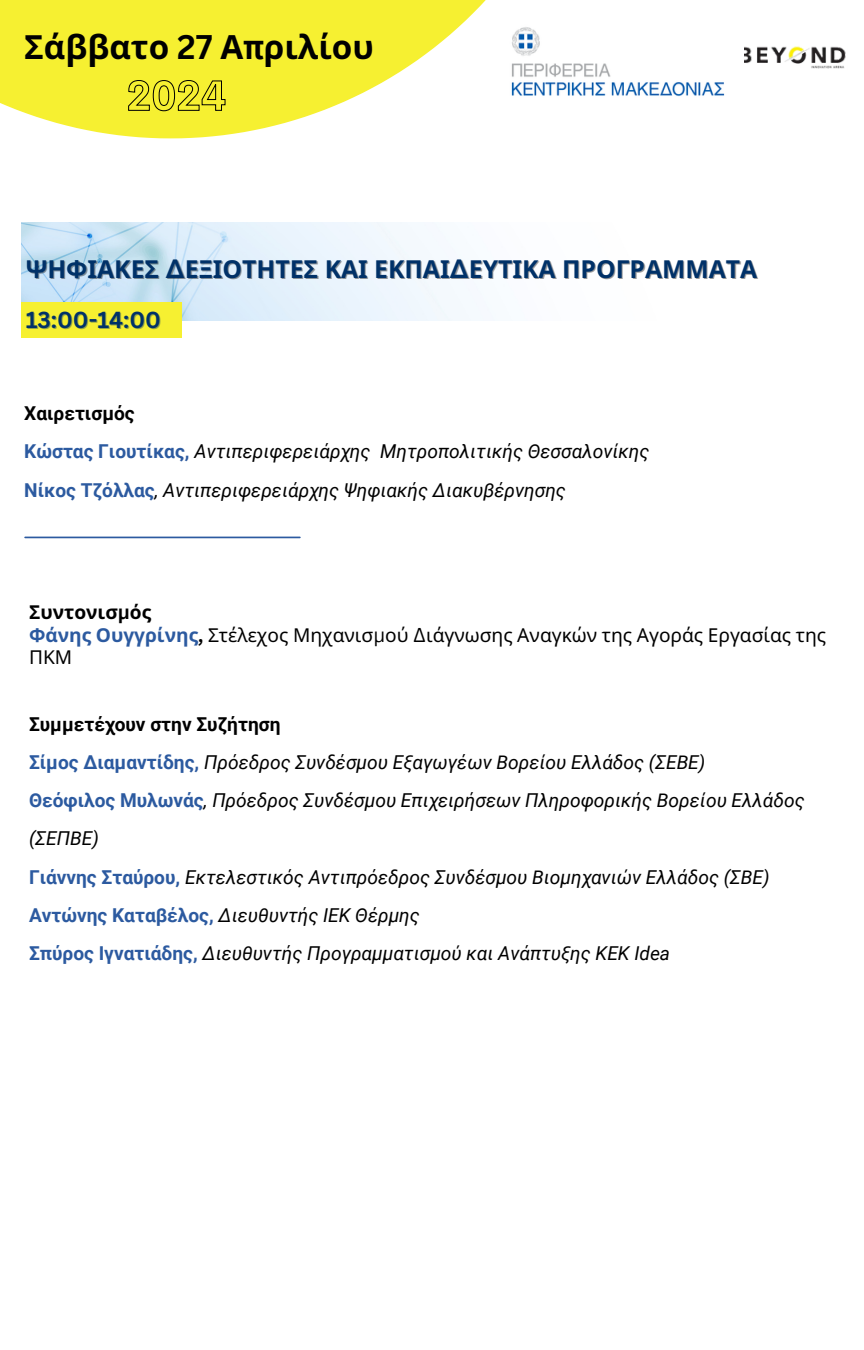
<style>
.page{position:relative;width:864px;height:1350px;background:#fff}
.page>*{position:absolute;margin:0;border:0;box-sizing:border-box;transform-origin:0 0}
.t1{font:700 33.3px "Noto Sans";color:#000}
.t2{font:700 24.75px "Noto Sans";color:#003168}
.t3{font:700 22.5px "Canva Sans";color:#003168}
.t4{font:italic 19.12px/38.2px "Roboto";color:#000}
.t5{font:19.12px/22.3px "Noto Sans";color:#000}
.t6{font:700 19.12px "Roboto";color:#000}
.t7{font:700 19.12px "Noto Sans";color:#000}
.s1{font-family:"Canva Sans"}
.s2{font-family:"Cerebri Sans"}
.s3{font-weight:700;font-style:normal;color:#2c5aa0}
.s4{font-weight:700;color:#2c5aa0}
.s5{font-family:"Canva Sans";font-weight:700}
</style>
<div class="page">
<img style="left:21px;top:222px;width:460px;height:98px">
<div style="left:21px;top:303px;width:161px;height:35px;background:#f6f031"></div>
<hr style="left:25px;top:537px;width:275px;height:1px;background:#2c5aa0">
<svg style="left:0;top:0;width:486px;height:138px;fill:#f6f031"></svg>
<svg style="left:128px;top:80px;width:98px;height:32px;background:#cac528"></svg>
<img style="left:744px;top:46px;width:102px;height:23px">
<img style="left:511px;top:27px;width:214px;height:70px">
<p class="t1" style="left:24px;top:23px;width:351px">Σάββατο <span class="s1">27</span> Α<span class="s1">π</span>ριλίου</p>
<h2 class="t2" style="left:26px;top:252px;width:733px">ΨΗΦΙΑΚΕΣ <span class="s2">Δ</span>ΕΞΙΟΤΗΤΕΣ ΚΑΙ ΕΚΠΑΙ<span class="s2">Δ</span>ΕΥΤΙΚΑ ΠΡΟΓΡΑΜΜΑΤΑ</h2>
<h1 class="t3" style="left:26px;top:304px;width:137px">13:00-14:00</h1>
<p class="t6" style="left:24px;top:402px;width:112px">Χαιρετισμός</p>
<p class="t4" style="left:24px;top:433px;width:627px"><span class="s3">Κώστας Γιουτίκας,</span> Αντιπεριφερειάρχης Μητροπολιτικής Θεσσαλονίκης</p>
<p class="t4" style="left:24px;top:471px;width:543px"><span class="s3">Νίκος Τζόλλας</span>, Αντιπεριφερειάρχης Ψηφιακής Διακυβέρνησης</p>
<p class="t7" style="left:29px;top:599px;width:124px">Συντονισ<span class="s1">μ</span>ός</p>
<p class="t5" style="left:29px;top:623px;width:799px"><span class="s4">Φάνης Ουγγρίνης</span><span class="s5">,</span> Στέλεχος Μηχανισ<span class="s1">μ</span>ού <span class="s1">Δ</span>ιάγνωσης Αναγκών της Αγοράς Εργασίας της<br>ΠΚΜ</p>
<h3 class="t6" style="left:29px;top:713px;width:253px">Συμμετέχουν στην Συζήτηση</h3>
<h4 class="t4" style="left:29px;top:743px;width:678px"><span class="s3">Σίμος Διαμαντίδης,</span> Πρόεδρος Συνδέσμου Εξαγωγέων Βορείου Ελλάδος (ΣΕΒΕ)</h4>
<p class="t4" style="left:29px;top:781px;width:777px"><span class="s3">Θεόφιλος Μυλωνάς</span>, Πρόεδρος Συνδέσμου Επιχειρήσεων Πληροφορικής Βορείου Ελλάδος</p>
<p class="t4" style="left:29px;top:820px;width:742px">(ΣΕΠΒΕ)<br><span class="s3">Γιάννης Σταύρου,</span> Εκτελεστικός Αντιπρόεδρος Συνδέσμου Βιομηχανιών Ελλάδος (ΣΒΕ)</p>
<p class="t4" style="left:29px;top:896px;width:392px"><span class="s3">Αντώνης Καταβέλος,</span> Διευθυντής ΙΕΚ Θέρμης</p>
<p class="t4" style="left:29px;top:934px;width:643px"><span class="s3">Σπύρος Ιγνατιάδης,</span> Διευθυντής Προγραμματισμού και Ανάπτυξης ΚΕΚ Idea</p>
</div>
